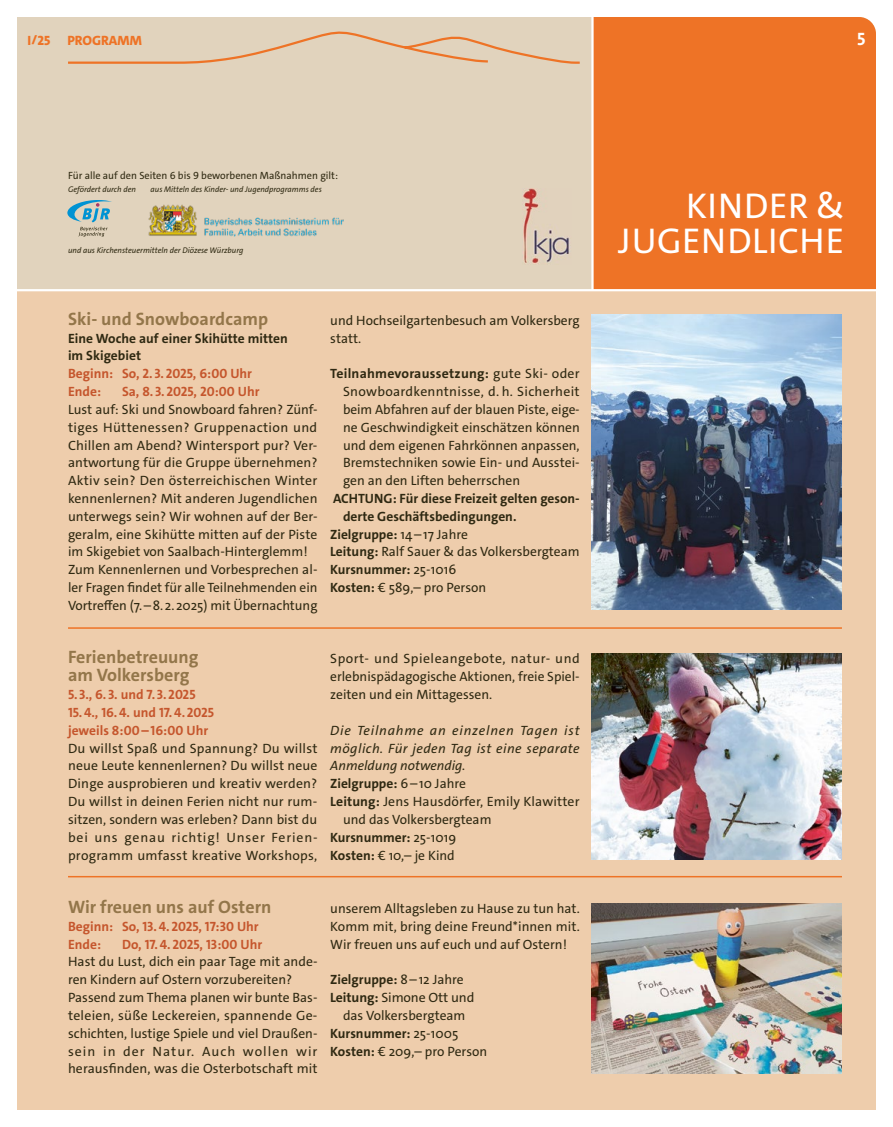
<style>
.page{position:relative;width:893px;height:1127px;background:#fff}
.page>*{position:absolute;margin:0;border:0;box-sizing:border-box;transform-origin:0 0}
.t1{font:36px/35.7px "The Sans C4 s";letter-spacing:.015em;color:#fff;text-align:right}
.t2{font:700 18px/17.9px "The Sans C4 s";color:#93764a}
.t3{font:700 18px "The Sans C4 s";color:#fff}
.t4{font:13.5px/17.9px "The Sans C4 s";color:#2f2912;text-align:justify}
.t5{font:700 13.5px/17.9px "The Sans C4 s";color:#2f2912}
.t6{font:700 13.5px/17.9px "The Sans C4 s";color:#c5562d}
.t7{font:italic 13.5px "The Sans C4 s";letter-spacing:.03em;color:#2f2912}
.t8{font:italic 13.5px "The Sans C4 s";letter-spacing:.055em;color:#2f2912}
.t9{font:italic 13.5px "The Sans C4 s";color:#2f2912}
.t10{font:800 13.5px "The Sans C4 s";color:#ee7326}
.t11{font:10.5px "The Sans C4 s";color:#2f2912}
.t12{font:italic 8.25px "The Sans C4 s";color:#2f2912}
.s1{font-size:12.75px}
.s2{font-weight:700}
.s3{font-weight:400}
</style>
<div class="page">
<div style="left:17px;top:17px;width:574px;height:272px;background:#e1d3bd"></div>
<div style="left:17px;top:290px;width:859px;height:820px;background:#eecdac"></div>
<div style="left:594px;top:17px;width:282px;height:272px;background:#ee7326"></div>
<hr style="left:68px;top:627px;width:774px;height:2px;background:#ee7326">
<hr style="left:68px;top:876px;width:774px;height:1px;background:#ee7326">
<img style="left:523px;top:188px;width:49px;height:76px">
<svg style="left:67px;top:200px;width:45px;height:37px;background:#a8bdba"></svg>
<img style="left:149px;top:205px;width:194px;height:31px">
<img style="left:591px;top:315px;width:251px;height:295px">
<img style="left:591px;top:653px;width:251px;height:206px">
<img style="left:591px;top:903px;width:251px;height:170px">
<svg style="left:66px;top:26px;width:516px;height:39px;background:#e1ccb2"></svg>
<hr style="left:4px;top:289px;width:881px;height:2px;background:#fff">
<p class="t10" style="left:28px;top:31px;width:24px">I<span class="s1">/</span>25</p>
<p class="t10" style="left:67px;top:31px;width:76px">PROGRAMM</p>
<h2 class="t3" style="left:857px;top:27px;width:10px">5</h2>
<p class="t11" style="left:68px;top:168px;width:271px">Für alle auf den Seiten 6 bis 9 beworbenen Maßnahmen gilt:</p>
<p class="t12" style="left:68px;top:184px;width:70px">Gefördert durch den</p>
<p class="t12" style="left:151px;top:184px;width:173px">aus Mitteln des Kinder- und Jugendprogramms des</p>
<p class="t12" style="left:68px;top:245px;width:177px">und aus Kirchensteuermitteln der Diözese Würzburg</p>
<h2 class="t2" style="left:68px;top:310px;width:202px">Ski- und Snowboardcamp</h2>
<p class="t5" style="left:68px;top:329px;width:221px">Eine Woche auf einer Skihütte mitten im Skigebiet</p>
<p class="t6" style="left:68px;top:365px;width:186px">Beginn: So, 2. 3. 2025, 6:00 Uhr<br>Ende:</p>
<p class="t6" style="left:122px;top:383px;width:139px">Sa, 8. 3. 2025, 20:00 Uhr</p>
<p class="t4" style="left:68px;top:400px;width:251px;text-align:left">Lust auf: Ski und Snowboard fahren? Zünf&shy;tiges Hüttenessen? Gruppenaction und Chillen am Abend? Wintersport pur? Ver&shy;antwortung für die Gruppe übernehmen?<br>Aktiv sein? Den österreichischen Winter kennenlernen? Mit anderen Jugendlichen unterwegs sein? Wir wohnen auf der Ber&shy;geralm, eine Skihütte mitten auf der Piste im Skigebiet von Saalbach-Hinterglemm!<br>Zum Kennenlernen und Vorbesprechen al&shy;ler Fragen findet für alle Teilnehmenden ein Vortreffen (7.–8. 2. 2025) mit Übernachtung</p>
<p class="t4" style="left:330px;top:311px;width:251px">und Hochseilgartenbesuch am Volkersberg statt.</p>
<p class="t4" style="left:343px;top:365px;width:238px;text-indent:-13px"><span class="s2">Teilnahmevoraussetzung:</span> gute Ski- oder Snowboardkenntnisse, d. h. Sicherheit beim Abfahren auf der blauen Piste, eige&shy;ne Geschwindigkeit einschätzen können und dem eigenen Fahrkönnen anpassen, Bremstechniken sowie Ein- und Ausstei&shy;gen an den Liften beherrschen</p>
<p class="t5" style="left:333px;top:490px;width:248px">ACHTUNG: Für diese Freizeit gelten geson-</p>
<p class="t5" style="left:343px;top:507px;width:175px">derte Geschäftsbedingungen.</p>
<p class="t5" style="left:330px;top:525px;width:139px">Zielgruppe: <span class="s3">14–17 Jahre</span></p>
<p class="t4" style="left:330px;top:543px;width:251px"><span class="s2">Leitung:</span> Ralf Sauer &amp; das Volkersbergteam</p>
<p class="t5" style="left:330px;top:561px;width:127px">Kursnummer: <span class="s3">25-1016</span></p>
<p class="t4" style="left:330px;top:579px;width:157px"><span class="s2">Kosten:</span> € 589,– pro Person</p>
<h2 class="t2" style="left:68px;top:648px;width:132px">Ferienbetreuung am Volkersberg</h2>
<p class="t6" style="left:68px;top:686px;width:148px">5. 3., 6. 3. und 7. 3. 2025<br>15.4., 16.4. und 17.4. 2025 jeweils 8:00–16:00 Uhr</p>
<p class="t4" style="left:68px;top:739px;width:251px">Du willst Spaß und Spannung? Du willst neue Leute kennenlernen? Du willst neue Dinge ausprobieren und kreativ werden?<br>Du willst in deinen Ferien nicht nur rum&shy;sitzen, sondern was erleben? Dann bist du bei uns genau richtig! Unser Ferien&shy;programm umfasst kreative Workshops,</p>
<p class="t4" style="left:330px;top:650px;width:251px">Sport- und Spieleangebote, natur- und erlebnispädagogische Aktionen, freie Spiel&shy;zeiten und ein Mittagessen.</p>
<p class="t8" style="left:330px;top:721px;width:251px">Die Teilnahme an einzelnen Tagen ist</p>
<p class="t7" style="left:330px;top:739px;width:251px">möglich. Für jeden Tag ist eine separate</p>
<p class="t9" style="left:330px;top:757px;width:137px">Anmeldung notwendig.</p>
<p class="t5" style="left:330px;top:775px;width:137px">Zielgruppe: <span class="s3">6–10 Jahre</span></p>
<p class="t4" style="left:330px;top:793px;width:251px"><span class="s2">Leitung:</span> Jens Hausdörfer, Emily Klawitter</p>
<p class="t4" style="left:343px;top:810px;width:150px">und das Volkersbergteam</p>
<p class="t5" style="left:330px;top:828px;width:127px">Kursnummer: <span class="s3">25-1019</span></p>
<p class="t4" style="left:330px;top:846px;width:126px"><span class="s2">Kosten:</span> € 10,– je Kind</p>
<h2 class="t2" style="left:68px;top:898px;width:205px">Wir freuen uns auf Ostern</h2>
<p class="t6" style="left:68px;top:917px;width:192px">Beginn: So, 13.4. 2025, 17:30 Uhr<br>Ende:</p>
<p class="t6" style="left:122px;top:935px;width:142px">Do, 17.4. 2025, 13:00 Uhr</p>
<p class="t4" style="left:68px;top:953px;width:251px;text-align:left">Hast du Lust, dich ein paar Tage mit ande&shy;ren Kindern auf Ostern vorzubereiten?<br>Passend zum Thema planen wir bunte Bas&shy;teleien, süße Leckereien, spannende Ge&shy;schichten, lustige Spiele und viel Draußen&shy;sein in der Natur. Auch wollen wir herausfinden, was die Osterbotschaft mit</p>
<p class="t4" style="left:330px;top:899px;width:251px">unserem Alltagsleben zu Hause zu tun hat.<br>Komm mit, bring deine Freund*innen mit.<br>Wir freuen uns auf euch und auf Ostern!</p>
<p class="t5" style="left:330px;top:971px;width:135px">Zielgruppe: <span class="s3">8–12 Jahre</span></p>
<p class="t4" style="left:330px;top:989px;width:146px"><span class="s2">Leitung:</span> Simone Ott und</p>
<p class="t4" style="left:343px;top:1006px;width:124px">das Volkersbergteam</p>
<p class="t5" style="left:330px;top:1024px;width:130px">Kursnummer: <span class="s3">25-1005</span></p>
<p class="t4" style="left:330px;top:1042px;width:159px"><span class="s2">Kosten:</span> € 209,– pro Person</p>
<h1 class="t1" style="left:618px;top:188px;width:228px">KINDER &amp;<br>JUGENDLICHE</h1>
</div>
